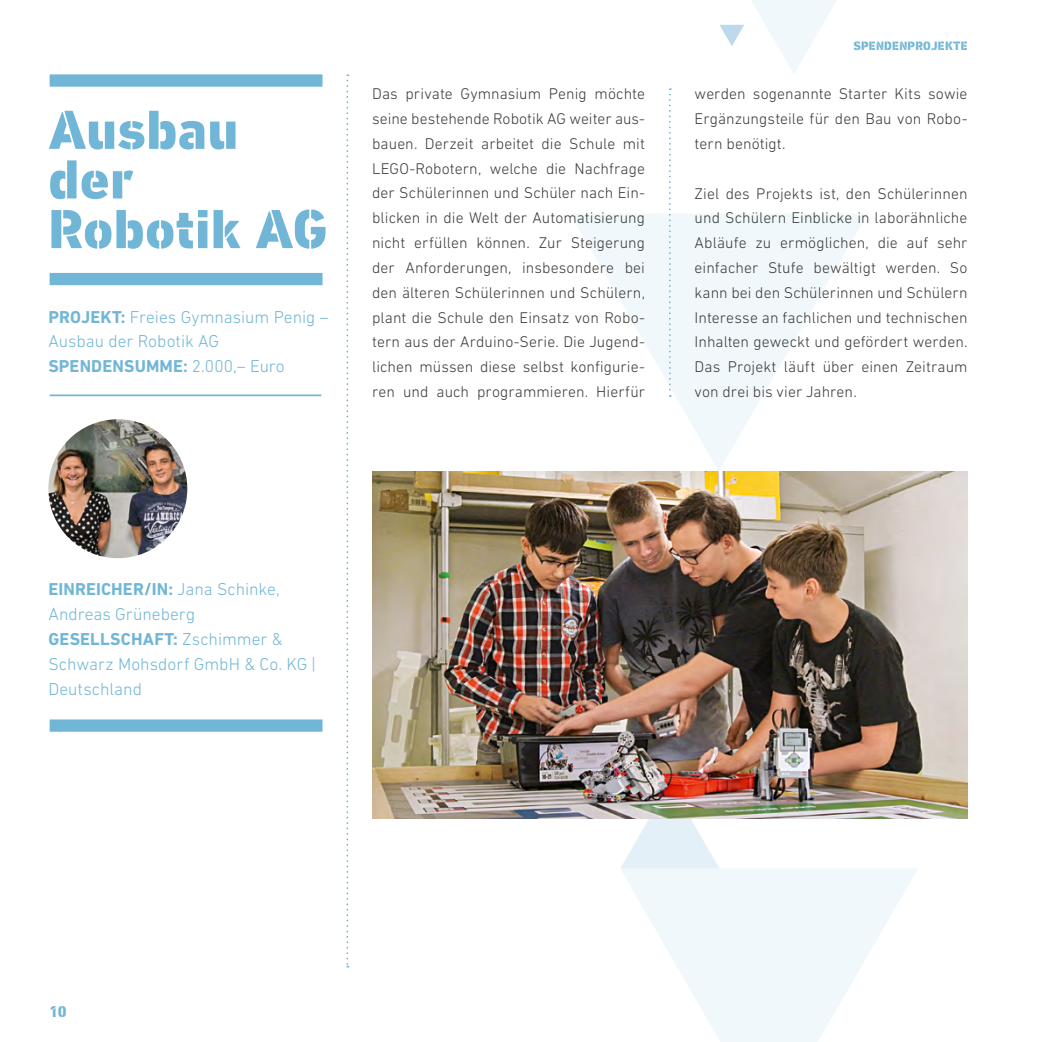
<style>
.page{position:relative;width:1042px;height:1042px;background:#fff}
.page>*{position:absolute;margin:0;border:0;box-sizing:border-box;transform-origin:0 0}
.t1{font:800 56px/49.7px "DIN Next Stencil";letter-spacing:.005em;color:#71b6d6}
.t2{font:300 17.5px/24.8px "DIN Next LT Pro";color:#71b6d6}
.t3{font:300 15.75px/24.8px "DIN Next LT Pro";letter-spacing:.005em;color:#3a3a39;text-align:justify}
.t4{font:800 15.75px "DIN Next Stencil";color:#71b6d6}
.t5{font:800 12.25px "DIN Next Stencil";letter-spacing:.02em;color:#71b6d6}
.s1{font-weight:700}
</style>
<div class="page">
<svg style="left:571px;top:214px;width:296px;height:256px;fill:#f2f8fb"></svg>
<svg style="left:620px;top:868px;width:297px;height:174px;fill:#f1f8fb"></svg>
<svg style="left:621px;top:819px;width:98px;height:49px"></svg>
<svg style="left:751px;top:0;width:85px;height:73px"></svg>
<svg style="left:719px;top:25px;width:25px;height:21px"></svg>
<svg style="left:346px;top:74px;width:2px;height:893px"></svg>
<div style="left:50px;top:74px;width:272px;height:13px;background:#71b6d6"></div>
<div style="left:50px;top:273px;width:272px;height:12px;background:#71b6d6"></div>
<div style="left:50px;top:719px;width:272px;height:13px;background:#71b6d6"></div>
<hr style="left:50px;top:394px;width:271px;height:2px;background:#71b6d6">
<img style="left:48px;top:419px;width:139px;height:139px;border-radius:69px">
<svg style="left:669px;top:88px;width:2px;height:309px"></svg>
<img style="left:372px;top:471px;width:595px;height:348px">
<h1 class="t1" style="left:48px;top:107px;width:281px">Ausbau der<br>Robotik AG</h1>
<p class="t2" style="left:48px;top:304px;width:282px"><span class="s1">PROJEKT:</span> Freies Gymnasium Penig –<br>Ausbau der Robotik AG<br><span class="s1">SPENDENSUMME:</span> 2.000,– Euro</p>
<p class="t5" style="left:853px;top:38px;width:116px">SPENDENPROJEKTE</p>
<p class="t3" style="left:372px;top:81px;width:274px">Das private Gymnasium Penig möchte seine bestehende Robotik AG weiter aus&shy;bauen. Derzeit arbeitet die Schule mit LEGO-Robotern, welche die Nachfrage der Schülerinnen und Schüler nach Ein&shy;blicken in die Welt der Automatisierung nicht erfüllen können. Zur Steigerung der Anforderungen, insbesondere bei den älteren Schülerinnen und Schülern, plant die Schule den Einsatz von Robo&shy;tern aus der Arduino-Serie. Die Jugend&shy;lichen müssen diese selbst konfigurie&shy;ren und auch programmieren. Hierfür</p>
<p class="t3" style="left:694px;top:81px;width:274px">werden sogenannte Starter Kits sowie Ergänzungsteile für den Bau von Robo&shy;tern benötigt.</p>
<p class="t3" style="left:694px;top:181px;width:274px">Ziel des Projekts ist, den Schülerinnen und Schülern Einblicke in laborähnliche Abläufe zu ermöglichen, die auf sehr einfacher Stufe bewältigt werden. So kann bei den Schülerinnen und Schülern Interesse an fachlichen und technischen Inhalten geweckt und gefördert werden.<br>Das Projekt läuft über einen Zeitraum von drei bis vier Jahren.</p>
<p class="t2" style="left:48px;top:577px;width:269px"><span class="s1">EINREICHER/IN:</span> Jana Schinke,<br>Andreas Grüneberg<br><span class="s1">GESELLSCHAFT:</span> Zschimmer &amp;<br>Schwarz Mohsdorf GmbH &amp; Co. KG |<br>Deutschland</p>
<p class="t4" style="left:50px;top:1002px;width:19px">10</p>
</div>
